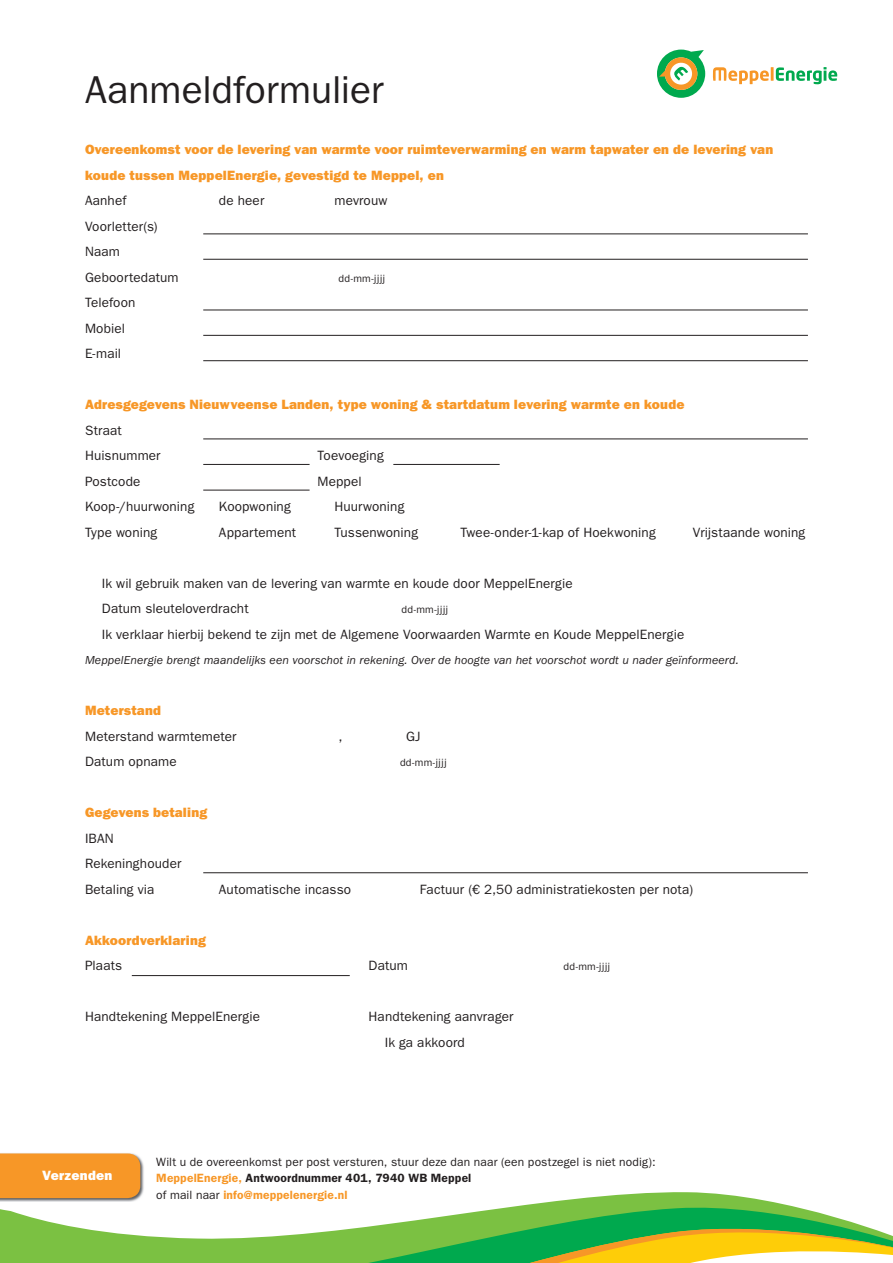
<style>
.page{position:relative;width:893px;height:1263px;background:#fff}
.page>*{position:absolute;margin:0;border:0;box-sizing:border-box;transform-origin:0 0}
.t1{font:39px "ITC Franklin Gothic Std";color:#231f20}
.t2{font:13.5px/25.5px "ITC Franklin Gothic Std";letter-spacing:.01em;color:#231f20}
.t3{font:13.5px/25.5px "ITC Franklin Gothic Std Hvy";letter-spacing:.01em;color:#f79727}
.t4{font:13.5px "ITC Franklin Gothic Std Hvy";letter-spacing:.025em;color:#fff}
.t5{font:12px/16.5px "ITC Franklin Gothic Std";letter-spacing:.01em;color:#231f20}
.t6{font:italic 12px "ITC Franklin Gothic Std";letter-spacing:.01em;color:#231f20}
.t7{font:10.5px "ITC Franklin Gothic Std";letter-spacing:.055em;color:#231f20}
.s1{font-weight:600;color:#f79727}
.s2{font-weight:600}
</style>
<div class="page">
<svg style="left:713px;top:67px;width:56px;height:17px"></svg>
<hr style="left:771px;top:67px;width:3px;height:14px;background:#f79727">
<svg style="left:776px;top:67px;width:61px;height:17px"></svg>
<svg style="left:657px;top:50px;width:48px;height:48px"></svg>
<svg style="left:0;top:1192px;width:841px;height:27px"></svg>
<svg style="left:0;top:1219px;width:893px;height:44px"></svg>
<hr style="left:203px;top:234px;width:605px;height:1px;background:#231f20">
<hr style="left:203px;top:259px;width:605px;height:1px;background:#231f20">
<hr style="left:203px;top:310px;width:605px;height:1px;background:#231f20">
<hr style="left:203px;top:335px;width:605px;height:1px;background:#231f20">
<hr style="left:203px;top:360px;width:605px;height:1px;background:#231f20">
<hr style="left:203px;top:439px;width:605px;height:1px;background:#231f20">
<hr style="left:203px;top:464px;width:107px;height:1px;background:#231f20">
<hr style="left:203px;top:872px;width:605px;height:1px;background:#231f20">
<hr style="left:132px;top:975px;width:218px;height:1px;background:#231f20">
<hr style="left:203px;top:490px;width:107px;height:1px;background:#231f20">
<hr style="left:393px;top:464px;width:107px;height:1px;background:#231f20">
<img style="left:0;top:1158px;width:144px;height:44px">
<div style="left:0;top:1153px;width:140px;height:45px;background:#f79727"></div>
<h1 class="t1" style="left:85px;top:68px;width:300px">Aanmeldformulier</h1>
<p class="t3" style="left:85px;top:137px;width:690px">Overeenkomst voor de levering van warmte voor ruimteverwarming en warm tapwater en de levering van koude tussen MeppelEnergie, gevestigd te Meppel, en</p>
<p class="t2" style="left:85px;top:188px;width:43px">Aanhef</p>
<p class="t2" style="left:219px;top:188px;width:47px">de heer</p>
<p class="t2" style="left:334px;top:188px;width:55px">mevrouw</p>
<p class="t2" style="left:85px;top:214px;width:95px">Voorletter(s)<br>Naam<br>Geboortedatum</p>
<p class="t7" style="left:339px;top:272px;width:48px">dd-mm-jjjj</p>
<p class="t2" style="left:85px;top:290px;width:52px">Telefoon<br>Mobiel<br>E-mail</p>
<p class="t3" style="left:85px;top:392px;width:601px">Adresgegevens Nieuwveense Landen, type woning &amp; startdatum levering warmte en koude</p>
<p class="t2" style="left:85px;top:418px;width:77px">Straat<br>Huisnummer</p>
<p class="t2" style="left:318px;top:443px;width:68px">Toevoeging</p>
<p class="t2" style="left:85px;top:469px;width:57px">Postcode</p>
<p class="t2" style="left:318px;top:469px;width:46px">Meppel</p>
<p class="t2" style="left:85px;top:494px;width:111px">Koop-/huurwoning</p>
<p class="t2" style="left:219px;top:494px;width:73px">Koopwoning</p>
<p class="t2" style="left:334px;top:494px;width:72px">Huurwoning</p>
<p class="t2" style="left:85px;top:520px;width:74px">Type woning</p>
<p class="t2" style="left:219px;top:520px;width:79px">Appartement</p>
<p class="t2" style="left:334px;top:520px;width:85px">Tussenwoning</p>
<p class="t2" style="left:460px;top:520px;width:197px">Twee-onder-1-kap of Hoekwoning</p>
<p class="t2" style="left:693px;top:520px;width:114px">Vrijstaande woning</p>
<p class="t2" style="left:102px;top:571px;width:472px">Ik wil gebruik maken van de levering van warmte en koude door MeppelEnergie<br>Datum sleuteloverdracht</p>
<p class="t7" style="left:402px;top:604px;width:48px">dd-mm-jjjj</p>
<p class="t2" style="left:102px;top:622px;width:584px">Ik verklaar hierbij bekend te zijn met de Algemene Voorwaarden Warmte en Koude MeppelEnergie</p>
<p class="t6" style="left:85px;top:654px;width:655px">MeppelEnergie brengt maandelijks een voorschot in rekening. Over de hoogte van het voorschot wordt u nader geïnformeerd.</p>
<p class="t3" style="left:85px;top:698px;width:77px">Meterstand</p>
<p class="t2" style="left:85px;top:724px;width:153px">Meterstand warmtemeter</p>
<p class="t2" style="left:339px;top:724px;width:6px">,</p>
<p class="t2" style="left:406px;top:724px;width:16px">GJ</p>
<p class="t2" style="left:85px;top:749px;width:93px">Datum opname</p>
<p class="t7" style="left:400px;top:757px;width:48px">dd-mm-jjjj</p>
<p class="t3" style="left:85px;top:800px;width:124px">Gegevens betaling</p>
<p class="t2" style="left:85px;top:826px;width:98px">IBAN<br>Rekeninghouder<br>Betaling via</p>
<p class="t2" style="left:219px;top:877px;width:134px">Automatische incasso</p>
<p class="t2" style="left:420px;top:877px;width:275px">Factuur (€ 2,50 administratiekosten per nota)</p>
<p class="t3" style="left:85px;top:927px;width:122px">Akkoordverklaring</p>
<p class="t2" style="left:85px;top:953px;width:39px">Plaats</p>
<p class="t2" style="left:369px;top:953px;width:41px">Datum</p>
<p class="t7" style="left:564px;top:961px;width:48px">dd-mm-jjjj</p>
<p class="t2" style="left:85px;top:1004px;width:176px">Handtekening MeppelEnergie</p>
<p class="t2" style="left:385px;top:1004px;width:130px;text-indent:-16px">Handtekening aanvrager<br>Ik ga akkoord</p>
<p class="t4" style="left:42px;top:1168px;width:72px">Verzenden</p>
<p class="t5" style="left:156px;top:1154px;width:501px">Wilt u de overeenkomst per post versturen, stuur deze dan naar (een postzegel is niet nodig):<br><span class="s1">MeppelEnergie,</span> <span class="s2">Antwoordnummer 401, 7940 WB Meppel<br></span>of mail naar <span class="s1">info@meppelenergie.nl</span></p>
</div>
